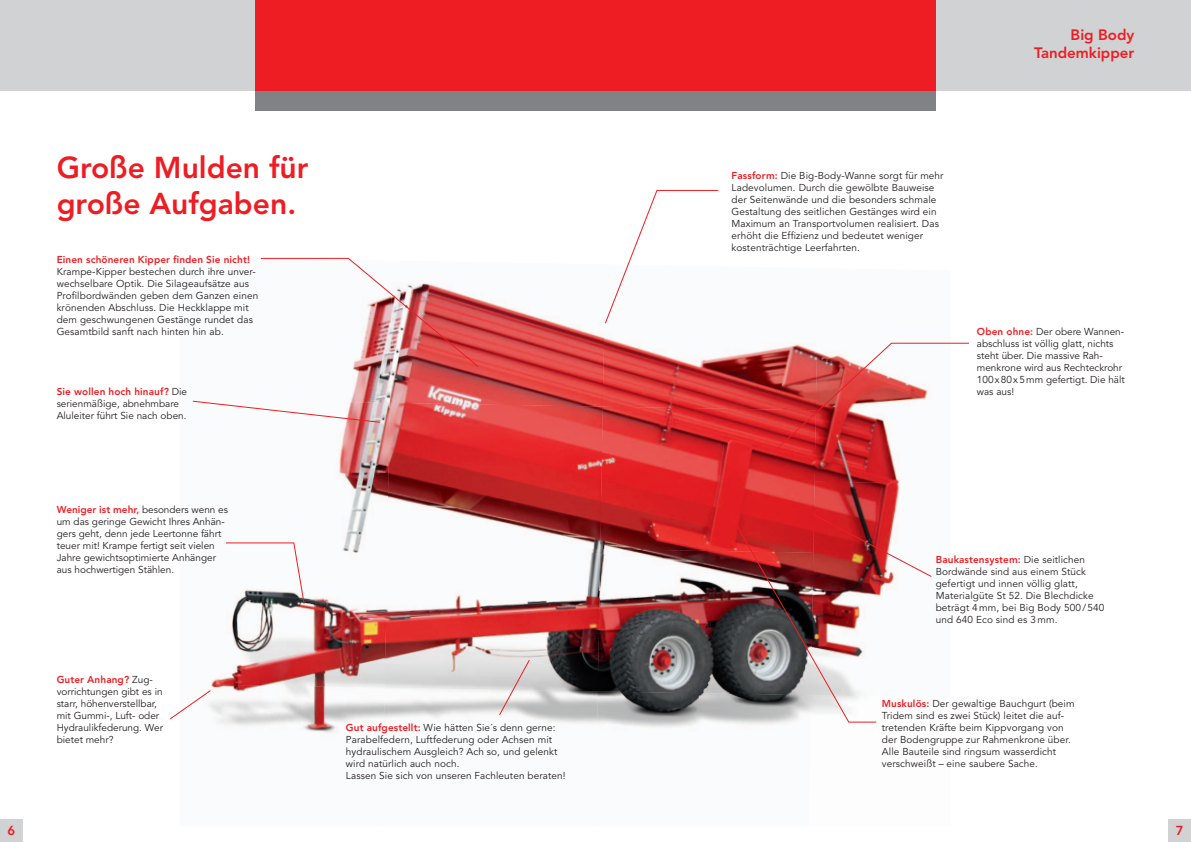
<style>
.page{position:relative;width:1191px;height:842px;background:#fff}
.page>*{position:absolute;margin:0;border:0;box-sizing:border-box;transform-origin:0 0}
.t1{font:800 30px/36px "Avenir";color:#ee1d23}
.t2{font:800 15px/18px "Avenir";color:#ee1d23;text-align:right}
.t3{font:800 13px "Avenir";color:#ee1d23}
.t4{font:10px/12px "Avenir";letter-spacing:.01em;color:#231f20}
.t5{font:800 10px "Avenir";letter-spacing:.01em;color:#ee1d23}
.s1{font-weight:800;color:#ee1d23}
</style>
<div class="page">
<div style="left:255px;top:89px;width:680px;height:22px;background:#808285"></div>
<div style="left:0;top:0;width:1191px;height:91px;background:#d1d2d4"></div>
<div style="left:255px;top:0;width:680px;height:91px;background:#ee1d23"></div>
<div style="left:0;top:819px;width:23px;height:23px;background:#d1d2d4"></div>
<div style="left:1168px;top:819px;width:23px;height:23px;background:#d1d2d4"></div>
<img style="left:260px;top:257px;width:129px;height:142px">
<img style="left:389px;top:299px;width:213px;height:104px">
<img style="left:602px;top:323px;width:173px;height:83px">
<img style="left:816px;top:342px;width:134px;height:139px">
<img style="left:192px;top:399px;width:198px;height:142px">
<img style="left:387px;top:403px;width:216px;height:142px">
<img style="left:600px;top:406px;width:216px;height:143px">
<img style="left:810px;top:481px;width:122px;height:96px">
<img style="left:211px;top:541px;width:173px;height:143px">
<img style="left:384px;top:545px;width:216px;height:142px">
<img style="left:597px;top:549px;width:132px;height:142px">
<img style="left:210px;top:684px;width:175px;height:49px">
<img style="left:382px;top:687px;width:216px;height:46px">
<img style="left:595px;top:691px;width:193px;height:42px">
<svg style="left:261px;top:258px;width:217px;height:109px"></svg>
<svg style="left:226px;top:542px;width:79px;height:62px"></svg>
<svg style="left:775px;top:343px;width:194px;height:107px"></svg>
<svg style="left:499px;top:660px;width:31px;height:55px"></svg>
<svg style="left:193px;top:401px;width:187px;height:22px"></svg>
<svg style="left:170px;top:690px;width:41px;height:29px"></svg>
<svg style="left:605px;top:190px;width:113px;height:133px"></svg>
<img style="left:729px;top:513px;width:202px;height:210px">
<h1 class="t1" style="left:57px;top:150px;width:253px">Große Mulden für große Aufgaben.</h1>
<p class="t5" style="left:57px;top:253px;width:195px">Einen schöneren Kipper finden Sie nicht!</p>
<p class="t4" style="left:57px;top:266px;width:203px">Krampe-Kipper bestechen durch ihre unver&shy;wechselbare Optik. Die Silageaufsätze aus Profilbordwänden geben dem Ganzen einen krönenden Abschluss. Die Heckklappe mit dem geschwungenen Gestänge rundet das Gesamtbild sanft nach hinten hin ab.</p>
<p class="t4" style="left:57px;top:386px;width:132px"><span class="s1">Sie wollen hoch hinauf?</span> Die serienmäßige, abnehmbare<br>Aluleiter führt Sie nach oben.</p>
<p class="t4" style="left:57px;top:504px;width:173px"><span class="s1">Weniger ist mehr,</span> besonders wenn es um das geringe Gewicht Ihres Anhän&shy;gers geht, denn jede Leertonne fährt teuer mit! Krampe fertigt seit vielen Jahre gewichtsoptimierte Anhänger aus hochwertigen Stählen.</p>
<p class="t4" style="left:57px;top:674px;width:108px"><span class="s1">Guter Anhang?</span> Zug&shy;vorrichtungen gibt es in starr, höhenverstellbar, mit Gummi-, Luft- oder<br>Hydraulikfederung. Wer bietet mehr?</p>
<p class="t4" style="left:346px;top:722px;width:221px"><span class="s1">Gut aufgestellt:</span> Wie hätten Sie´s denn gerne:<br>Parabelfedern, Luftfederung oder Achsen mit hydraulischem Ausgleich? Ach so, und gelenkt wird natürlich auch noch.<br>Lassen Sie sich von unseren Fachleuten beraten!</p>
<h2 class="t2" style="left:1034px;top:25px;width:102px">Big Body<br>Tandemkipper</h2>
<p class="t4" style="left:731px;top:170px;width:213px"><span class="s1">Fassform:</span> Die Big-Body-Wanne sorgt für mehr Ladevolumen. Durch die gewölbte Bauweise der Seitenwände und die besonders schmale Gestaltung des seitlichen Gestänges wird ein Maximum an Transportvolumen realisiert. Das erhöht die Effizienz und bedeutet weniger kostenträchtige Leerfahrten.</p>
<p class="t4" style="left:977px;top:326px;width:149px"><span class="s1">Oben ohne:</span> Der obere Wannen&shy;abschluss ist völlig glatt, nichts steht über. Die massive Rah&shy;menkrone wird aus Rechteckrohr<br>100 x 80 x 5 mm gefertigt. Die hält was aus!</p>
<p class="t4" style="left:935px;top:554px;width:170px"><span class="s1">Baukastensystem:</span> Die seitlichen<br>Bordwände sind aus einem Stück gefertigt und innen völlig glatt,<br>Materialgüte St 52. Die Blechdicke beträgt 4 mm, bei Big Body 500 / 540 und 640 Eco sind es 3 mm.</p>
<p class="t4" style="left:882px;top:698px;width:194px"><span class="s1">Muskulös:</span> Der gewaltige Bauchgurt (beim Tridem sind es zwei Stück) leitet die auf&shy;tretenden Kräfte beim Kippvorgang von der Bodengruppe zur Rahmenkrone über.<br>Alle Bauteile sind ringsum wasserdicht verschweißt – eine saubere Sache.</p>
<h3 class="t3" style="left:7px;top:823px;width:9px">6</h3>
<h3 class="t3" style="left:1175px;top:823px;width:9px">7</h3>
</div>
